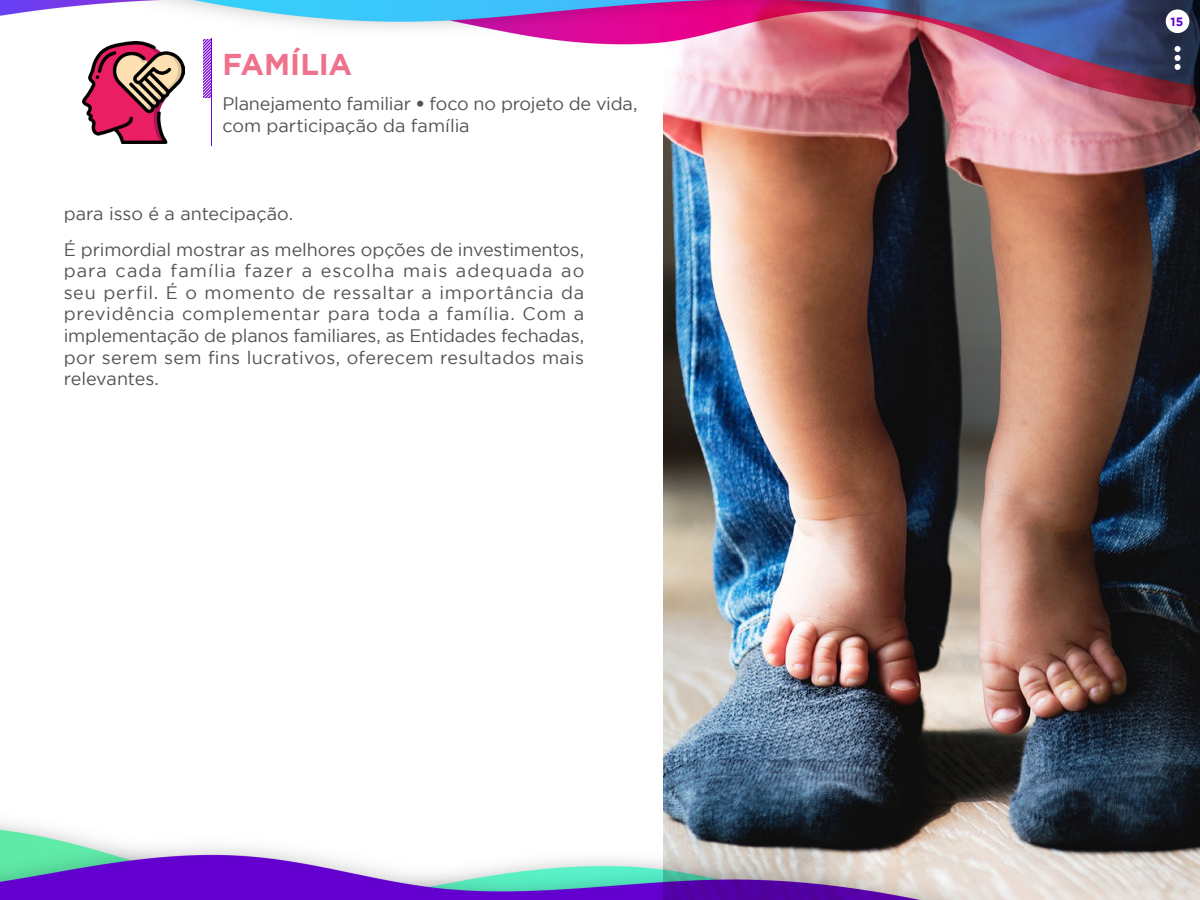
<style>
.page{position:relative;width:1200px;height:900px;background:#fff}
.page>*{position:absolute;margin:0;border:0;box-sizing:border-box;transform-origin:0 0}
.t1{font:700 30px "Gotham";letter-spacing:-.005em;color:#ee728c}
.t2{font:18px/21.6px "Gotham";color:#535353;text-align:justify}
.t3{font:700 12px "Gotham";color:#6300cf}
.s1{font-weight:900}
</style>
<div class="page">
<img style="left:0;top:0;width:1200px;height:900px">
<img style="left:82px;top:42px;width:102px;height:101px">
<svg style="left:203px;top:39px;width:8px;height:59px"></svg>
<hr style="left:211px;top:39px;width:1px;height:107px;background:#7400d4">
<div style="left:1166px;top:9px;width:23px;height:24px;background:#fff;border-radius:50%"></div>
<svg style="left:1174px;top:46px;width:7px;height:24px"></svg>
<p class="t1" style="left:222px;top:47px;width:131px">FAMÍLIA</p>
<p class="t2" style="left:222px;top:93px;width:417px">Planejamento familiar <span class="s1">•</span> foco no projeto de vida, com participação da família</p>
<p class="t2" style="left:64px;top:203px;width:231px">para isso é a antecipação.</p>
<p class="t2" style="left:64px;top:238px;width:522px">É primordial mostrar as melhores opções de investimentos, para cada família fazer a escolha mais adequada ao seu perfil. É o momento de ressaltar a importância da previdência complementar para toda a família. Com a implementação de planos familiares, as Entidades fechadas, por serem sem fins lucrativos, oferecem resultados mais relevantes.</p>
<p class="t3" style="left:1171px;top:14px;width:14px">15</p>
</div>
